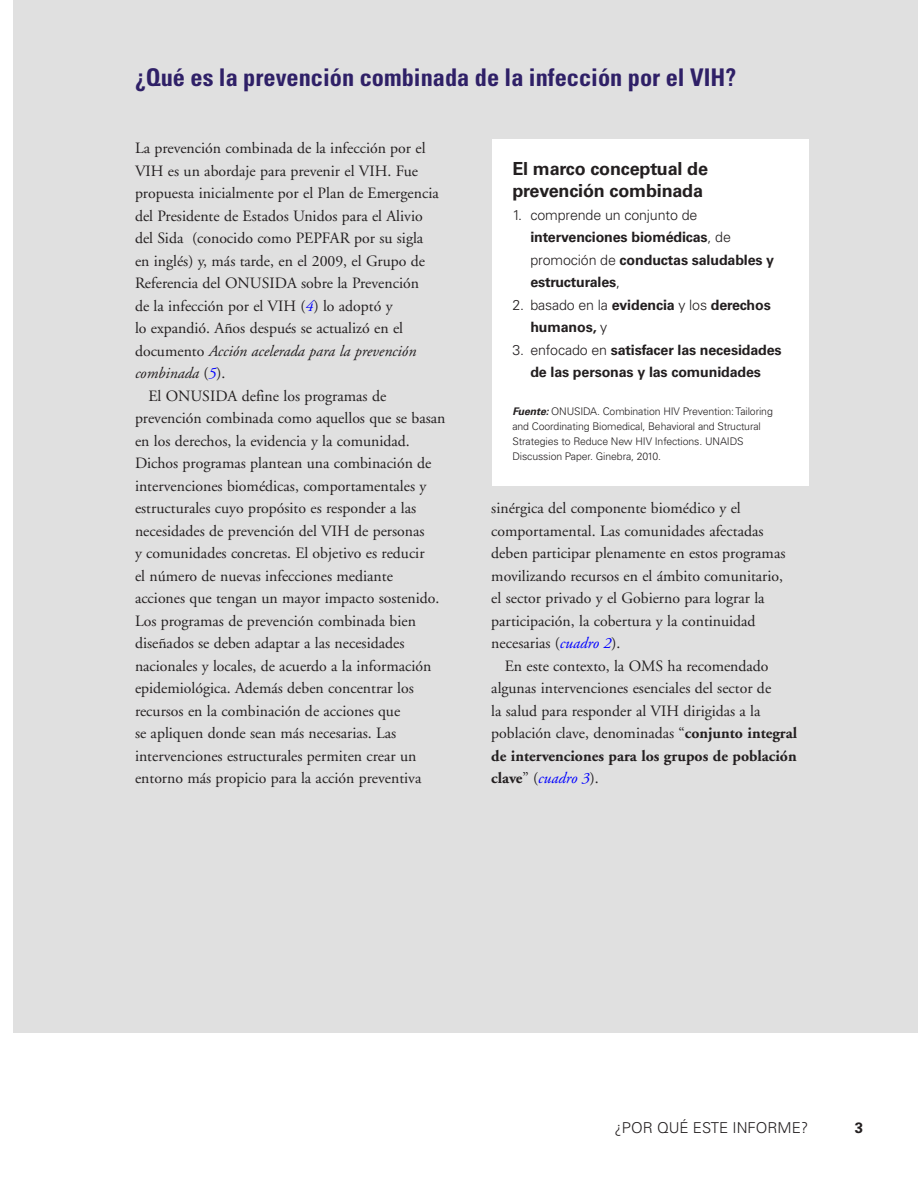
<style>
.page{position:relative;width:918px;height:1188px;background:#fff}
.page>*{position:absolute;margin:0;border:0;box-sizing:border-box;transform-origin:0 0}
.t1{font:700 condensed 24.3px "Univers";color:#2f2067}
.t2{font:700 18px/22.5px "Univers";letter-spacing:-.01em;color:#231f20}
.t3{font:15.75px/22.5px "Adobe Garamond";color:#231f20}
.t4{font:italic 15.75px "Adobe Garamond";color:#231f20}
.t5{font:300 15px "Univers";color:#231f20}
.t6{font:700 15px "Univers";color:#231f20}
.t7{font:700 14.25px/22.5px "Univers";letter-spacing:-.01em;color:#231f20}
.t8{font:300 10.5px/15px "Univers";letter-spacing:-.01em;color:#231f20}
.s1{font-style:italic;color:#00f}
.s2{font-style:normal}
.s3{color:#00f}
.s4{font-weight:300}
.s5{font-weight:700;font-style:italic}
.s6{font-weight:700}
</style>
<div class="page">
<div style="left:14px;top:0;width:904px;height:1033px;background:#e0e0e0"></div>
<div style="left:492px;top:140px;width:316px;height:346px;background:#fff"></div>
<h1 class="t1" style="left:135px;top:68px;width:603px">¿Qué es la prevención combinada de la infección por el VIH?</h1>
<p class="t3" style="left:135px;top:138px;width:292px">La prevención combinada de la infección por el</p>
<p class="t3" style="left:135px;top:161px;width:285px">VIH es un abordaje para prevenir el VIH. Fue</p>
<p class="t3" style="left:135px;top:183px;width:305px">propuesta inicialmente por el Plan de Emergencia</p>
<p class="t3" style="left:135px;top:206px;width:289px">del Presidente de Estados Unidos para el Alivio</p>
<p class="t3" style="left:135px;top:228px;width:290px">del Sida (conocido como PEPFAR por su sigla</p>
<p class="t3" style="left:135px;top:251px;width:292px">en inglés) y, más tarde, en el 2009, el Grupo de</p>
<p class="t3" style="left:135px;top:273px;width:285px">Referencia del ONUSIDA sobre la Prevención</p>
<p class="t3" style="left:135px;top:296px;width:259px">de la infección por el VIH (<span class="s1">4</span>) lo adoptó y</p>
<p class="t3" style="left:135px;top:318px;width:270px">lo expandió. Años después se actualizó en el</p>
<p class="t4" style="left:135px;top:344px;width:283px"><span class="s2">documento</span> Acción acelerada para la prevención</p>
<p class="t4" style="left:135px;top:367px;width:92px">combinada <span class="s2">(</span><span class="s3">5</span><span class="s2">).</span></p>
<p class="t3" style="left:148px;top:386px;width:239px">El ONUSIDA define los programas de</p>
<p class="t3" style="left:135px;top:408px;width:312px">prevención combinada como aquellos que se basan</p>
<p class="t3" style="left:135px;top:431px;width:276px">en los derechos, la evidencia y la comunidad.</p>
<p class="t3" style="left:135px;top:453px;width:298px">Dichos programas plantean una combinación de</p>
<p class="t3" style="left:135px;top:476px;width:293px">intervenciones biomédicas, comportamentales y</p>
<p class="t3" style="left:135px;top:498px;width:283px">estructurales cuyo propósito es responder a las</p>
<p class="t3" style="left:135px;top:521px;width:291px">necesidades de prevención del VIH de personas</p>
<p class="t3" style="left:135px;top:543px;width:291px">y comunidades concretas. El objetivo es reducir</p>
<p class="t3" style="left:135px;top:566px;width:259px">el número de nuevas infecciones mediante</p>
<p class="t3" style="left:135px;top:588px;width:306px">acciones que tengan un mayor impacto sostenido.</p>
<p class="t3" style="left:135px;top:611px;width:283px">Los programas de prevención combinada bien</p>
<p class="t3" style="left:135px;top:633px;width:271px">diseñados se deben adaptar a las necesidades</p>
<p class="t3" style="left:135px;top:656px;width:298px">nacionales y locales, de acuerdo a la información</p>
<p class="t3" style="left:135px;top:678px;width:280px">epidemiológica. Además deben concentrar los</p>
<p class="t3" style="left:135px;top:701px;width:267px">recursos en la combinación de acciones que</p>
<p class="t3" style="left:135px;top:723px;width:263px">se apliquen donde sean más necesarias. Las</p>
<p class="t3" style="left:135px;top:746px;width:283px">intervenciones estructurales permiten crear un</p>
<p class="t3" style="left:135px;top:768px;width:288px">entorno más propicio para la acción preventiva</p>
<p class="t2" style="left:512px;top:158px;width:197px">El marco conceptual de prevención combinada</p>
<p class="t7" style="left:530px;top:204px;width:245px;text-indent:-18px"><span class="s4">1. comprende un conjunto de </span>intervenciones biomédicas<span class="s4">, de promoción de</span> conductas saludables y estructurales<span class="s4">,</span></p>
<p class="t7" style="left:530px;top:294px;width:242px;text-indent:-18px"><span class="s4">2. basado en la</span> evidencia <span class="s4">y los</span> derechos humanos, <span class="s4">y</span></p>
<p class="t7" style="left:512px;top:339px;width:271px;text-align:center"><span class="s4">3. enfocado en</span> satisfacer las necesidades de las personas y las comunidades</p>
<p class="t8" style="left:512px;top:404px;width:262px"><span class="s5">Fuente:</span> ONUSIDA. Combination HIV Prevention: Tailoring and Coordinating Biomedical, Behavioral and Structural Strategies to Reduce New HIV Infections. UNAIDS Discussion Paper. Ginebra, 2010.</p>
<p class="t3" style="left:491px;top:498px;width:296px">sinérgica del componente biomédico y el comportamental. Las comunidades afectadas deben participar plenamente en estos programas movilizando recursos en el ámbito comunitario, el sector privado y el Gobierno para lograr la participación, la cobertura y la continuidad necesarias (<span class="s1">cuadro 2</span>).</p>
<p class="t3" style="left:491px;top:656px;width:307px;text-indent:13px">En este contexto, la OMS ha recomendado algunas intervenciones esenciales del sector de<br>la salud para responder al VIH dirigidas a la población clave, denominadas “<span class="s6">conjunto integral de intervenciones para los grupos de población clave</span>” (<span class="s1">cuadro 3</span>).</p>
<p class="t5" style="left:614px;top:1121px;width:195px">¿POR QUÉ ESTE INFORME?</p>
<p class="t6" style="left:855px;top:1122px;width:10px">3</p>
</div>
